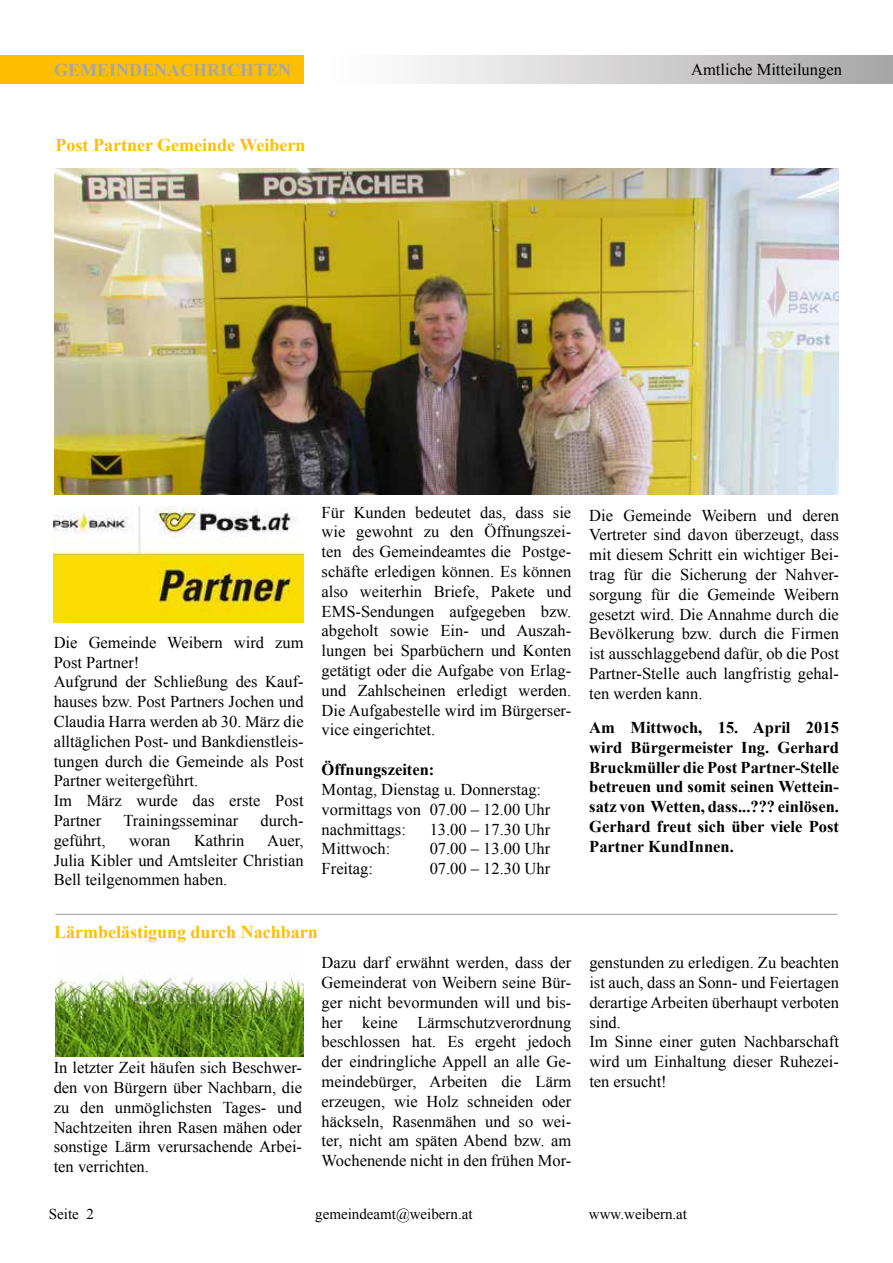
<style>
.page{position:relative;width:893px;height:1263px;background:#fff}
.page>*{position:absolute;margin:0;border:0;box-sizing:border-box;transform-origin:0 0}
.t1{font:700 18px "Times New Roman";color:#ffbe00}
.t2{font:700 18px "Times New Roman";color:#a6a6a6}
.t3{font:16.5px/19.8px "Times New Roman";color:#000;text-align:justify}
.t4{font:700 16.5px/19.8px "Times New Roman";color:#000;text-align:justify}
.t5{font:15px "Times New Roman";color:#000}
</style>
<div class="page">
<div style="left:325px;top:55px;width:568px;height:29px;background:linear-gradient(to right,#fff,#a9a7a7)"></div>
<div style="left:0;top:55px;width:304px;height:29px;background:#ffbe01"></div>
<img style="left:54px;top:168px;width:785px;height:327px">
<img style="left:54px;top:506px;width:249px;height:116px">
<hr style="left:55px;top:914px;width:782px;height:1px;background:#a6a6a6">
<img style="left:55px;top:974px;width:249px;height:82px">
<p class="t2" style="left:54px;top:56px;width:239px">GEMEINDENACHRICHTEN</p>
<p class="t3" style="left:691px;top:59px;width:152px">Amtliche Mitteilungen</p>
<p class="t1" style="left:56px;top:132px;width:251px">Post Partner Gemeinde Weibern</p>
<p class="t3" style="left:54px;top:632px;width:251px;text-align:left">Die Gemeinde Weibern wird zum<br>Post Partner!<br>Aufgrund der Schließung des Kauf&shy;hauses bzw. Post Partners Jochen und<br>Claudia Harra werden ab 30. März die alltäglichen Post- und Bankdienstleis&shy;tungen durch die Gemeinde als Post<br>Partner weitergeführt.<br>Im März wurde das erste Post<br>Partner</p>
<p class="t3" style="left:123px;top:810px;width:116px">Trainingsseminar</p>
<p class="t3" style="left:261px;top:810px;width:45px">durch-</p>
<p class="t3" style="left:54px;top:830px;width:53px">geführt,</p>
<p class="t3" style="left:129px;top:830px;width:43px">woran</p>
<p class="t3" style="left:194px;top:830px;width:52px">Kathrin</p>
<p class="t3" style="left:54px;top:830px;width:251px;text-indent:213px">Auer, Julia Kibler und Amtsleiter Christian Bell teilgenommen haben.</p>
<p class="t3" style="left:322px;top:502px;width:251px">Für Kunden bedeutet das, dass sie wie gewohnt zu den Öffnungszei&shy;ten des Gemeindeamtes die Postge&shy;schäfte erledigen können. Es können also weiterhin Briefe, Pakete und EMS-Sendungen aufgegeben bzw. abgeholt sowie Ein- und Auszah&shy;lungen bei Sparbüchern und Konten getätigt oder die Aufgabe von Erlag&shy;und Zahlscheinen erledigt werden.<br>Die Aufgabestelle wird im Bürgerser&shy;vice eingerichtet.</p>
<p class="t4" style="left:322px;top:759px;width:114px">Öffnungszeiten:</p>
<p class="t3" style="left:322px;top:779px;width:230px;text-align:left">Montag, Dienstag u. Donnerstag: vormittags von 07.00 – 12.00 Uhr nachmittags:</p>
<p class="t3" style="left:430px;top:818px;width:122px">13.00 – 17.30 Uhr</p>
<p class="t3" style="left:322px;top:838px;width:70px">Mittwoch:</p>
<p class="t3" style="left:430px;top:838px;width:122px">07.00 – 13.00 Uhr</p>
<p class="t3" style="left:322px;top:858px;width:53px">Freitag:</p>
<p class="t3" style="left:430px;top:858px;width:122px">07.00 – 12.30 Uhr</p>
<p class="t1" style="left:54px;top:919px;width:265px">Lärmbelästigung durch Nachbarn</p>
<p class="t3" style="left:589px;top:505px;width:251px">Die Gemeinde Weibern und deren Vertreter sind davon überzeugt, dass mit diesem Schritt ein wichtiger Bei&shy;trag für die Sicherung der Nahver&shy;sorgung für die Gemeinde Weibern gesetzt wird. Die Annahme durch die Bevölkerung bzw. durch die Firmen ist ausschlaggebend dafür, ob die Post Partner-Stelle auch langfristig gehal&shy;ten werden kann.</p>
<p class="t4" style="left:589px;top:717px;width:251px">Am Mittwoch, 15. April 2015 wird Bürgermeister Ing. Gerhard Bruckmüller die Post Partner-Stelle betreuen und somit seinen Wettein&shy;satz von Wetten, dass...??? einlösen.<br>Gerhard freut sich über viele Post Partner KundInnen.</p>
<p class="t3" style="left:54px;top:1057px;width:250px">In letzter Zeit häufen sich Beschwer&shy;den von Bürgern über Nachbarn, die zu den unmöglichsten Tages- und Nachtzeiten ihren Rasen mähen oder sonstige Lärm verursachende Arbei&shy;ten verrichten.</p>
<p class="t3" style="left:322px;top:952px;width:251px">Dazu darf erwähnt werden, dass der Gemeinderat von Weibern seine Bür&shy;ger nicht bevormunden will und bis&shy;her keine Lärmschutzverordnung beschlossen hat. Es ergeht jedoch der eindringliche Appell an alle Ge&shy;meindebürger, Arbeiten die Lärm erzeugen, wie Holz schneiden oder häckseln, Rasenmähen und so wei&shy;ter, nicht am späten Abend bzw. am Wochenende nicht in den frühen Mor-</p>
<p class="t3" style="left:589px;top:952px;width:251px;text-align:left">genstunden zu erledigen. Zu beachten ist auch, dass an Sonn- und Feiertagen derartige Arbeiten überhaupt verboten sind.<br>Im Sinne einer guten Nachbarschaft wird um Einhaltung dieser Ruhezei&shy;ten ersucht!</p>
<p class="t5" style="left:49px;top:1203px;width:46px">Seite 2</p>
<p class="t5" style="left:315px;top:1203px;width:159px">gemeindeamt@weibern.at</p>
<p class="t5" style="left:589px;top:1203px;width:100px">www.weibern.at</p>
</div>
